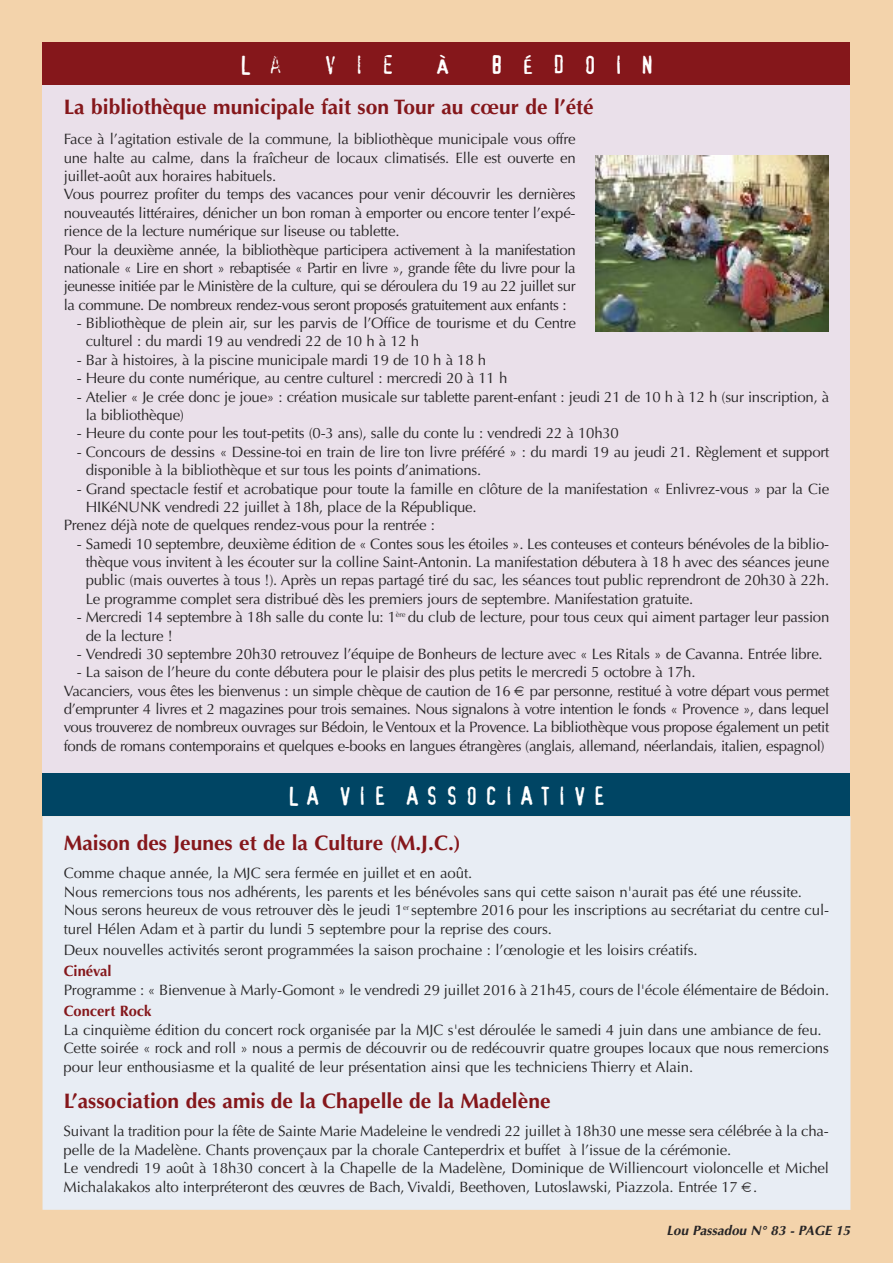
<style>
.page{position:relative;width:893px;height:1263px;background:#f3d3ab}
.page>*{position:absolute;margin:0;border:0;box-sizing:border-box;transform-origin:0 0}
.t1{font:24.75px "Confidential";letter-spacing:.3em;color:#fff}
.t2{font:700 21px "Optima";color:#85171b}
.t3{font:15px/18.5px "Optima";letter-spacing:-.015em;color:#272526}
.t4{font:700 15px "Optima";color:#85171b}
.t5{font:italic 700 13.5px "Optima";color:#272526}
</style>
<div class="page">
<div style="left:43px;top:816px;width:807px;height:394px;background:#e8edf4"></div>
<div style="left:43px;top:85px;width:807px;height:689px;background:#eae0ea"></div>
<div style="left:43px;top:774px;width:807px;height:42px;background:#004564"></div>
<div style="left:43px;top:43px;width:807px;height:42px;background:#85171b"></div>
<img style="left:595px;top:155px;width:233px;height:177px">
<h1 class="t1" style="left:239px;top:50px;width:44px">L A</h1>
<h1 class="t1" style="left:324px;top:50px;width:72px">VIE</h1>
<h1 class="t1" style="left:436px;top:50px;width:14px">À</h1>
<h1 class="t1" style="left:491px;top:50px;width:164px">BÉDOIN</h1>
<h2 class="t2" style="left:64px;top:94px;width:531px">La bibliothèque municipale fait son Tour au cœur de l’été</h2>
<p class="t3" style="left:64px;top:131px;width:513px">Face à l’agitation estivale de la commune, la bibliothèque municipale vous offre une halte au calme, dans la fraîcheur de locaux climatisés. Elle est ouverte en juillet-août aux horaires habituels.<br>Vous pourrez profiter du temps des vacances pour venir découvrir les dernières nouveautés littéraires, dénicher un bon roman à emporter ou encore tenter l’expé&shy;rience de la lecture numérique sur liseuse ou tablette.<br>Pour la deuxième année, la bibliothèque participera activement à la manifestation nationale « Lire en short » rebaptisée « Partir en livre », grande fête du livre pour la jeunesse initiée par le Ministère de la culture, qui se déroulera du 19 au 22 juillet sur la commune. De nombreux rendez-vous seront proposés gratuitement aux enfants :</p>
<p class="t3" style="left:86px;top:315px;width:492px;text-indent:-9px">- Bibliothèque de plein air, sur les parvis de l’Office de tourisme et du Centre culturel : du mardi 19 au vendredi 22 de 10 h à 12 h</p>
<p class="t3" style="left:77px;top:352px;width:411px">- Bar à histoires, à la piscine municipale mardi 19 de 10 h à 18 h</p>
<p class="t3" style="left:77px;top:370px;width:432px">- Heure du conte numérique, au centre culturel : mercredi 20 à 11 h</p>
<p class="t3" style="left:86px;top:389px;width:745px;text-indent:-9px">- Atelier « Je crée donc je joue» : création musicale sur tablette parent-enfant : jeudi 21 de 10 h à 12 h (sur inscription, à la bibliothèque)</p>
<p class="t3" style="left:77px;top:425px;width:544px">- Heure du conte pour les tout-petits (0-3 ans), salle du conte lu : vendredi 22 à 10h30</p>
<p class="t3" style="left:86px;top:444px;width:745px;text-indent:-9px">- Concours de dessins « Dessine-toi en train de lire ton livre préféré » : du mardi 19 au jeudi 21. Règlement et support disponible à la bibliothèque et sur tous les points d’animations.</p>
<p class="t3" style="left:77px;top:481px;width:754px">- Grand spectacle festif et acrobatique pour toute la famille en clôture de la manifestation « Enlivrez-vous » par la Cie</p>
<p class="t3" style="left:86px;top:499px;width:392px">HIKéNUNK vendredi 22 juillet à 18h, place de la République.</p>
<p class="t3" style="left:64px;top:517px;width:373px">Prenez déjà note de quelques rendez-vous pour la rentrée :</p>
<p class="t3" style="left:86px;top:536px;width:745px;text-align:justify;text-indent:-9px">- Samedi 10 septembre, deuxième édition de « Contes sous les étoiles ». Les conteuses et conteurs bénévoles de la biblio&shy;thèque vous invitent à les écouter sur la colline Saint-Antonin. La manifestation débutera à 18 h avec des séances jeune public (mais ouvertes à tous !). Après un repas partagé tiré du sac, les séances tout public reprendront de 20h30 à 22h.<br>Le programme complet sera distribué dès les premiers jours de septembre. Manifestation gratuite.</p>
<p class="t3" style="left:86px;top:609px;width:745px;text-indent:-9px">- Mercredi 14 septembre à 18h salle du conte lu: 1<sup>ère</sup> du club de lecture, pour tous ceux qui aiment partager leur passion de la lecture !</p>
<p class="t3" style="left:77px;top:646px;width:747px">- Vendredi 30 septembre 20h30 retrouvez l’équipe de Bonheurs de lecture avec « Les Ritals » de Cavanna. Entrée libre.</p>
<p class="t3" style="left:64px;top:664px;width:633px;text-indent:13px">- La saison de l’heure du conte débutera pour le plaisir des plus petits le mercredi 5 octobre à 17h.<br>Vacanciers, vous êtes les bienvenus : un simple chèque de caution de 16</p>
<p class="t3" style="left:64px;top:683px;width:767px;text-align:justify;text-indent:466px">par personne, restitué à votre départ vous permet d’emprunter 4 livres et 2 magazines pour trois semaines. Nous signalons à votre intention le fonds « Provence », dans lequel vous trouverez de nombreux ouvrages sur Bédoin, le Ventoux et la Provence. La bibliothèque vous propose également un petit fonds de romans contemporains et quelques e-books en langues étrangères (anglais, allemand, néerlandais, italien, espagnol)</p>
<h1 class="t1" style="left:287px;top:782px;width:320px">LA VIE ASSOCIATIVE</h1>
<h2 class="t2" style="left:64px;top:830px;width:399px">Maison des Jeunes et de la Culture (M.J.C.)</h2>
<p class="t3" style="left:64px;top:865px;width:767px">Comme chaque année, la MJC sera fermée en juillet et en août.<br>Nous remercions tous nos adhérents, les parents et les bénévoles sans qui cette saison n'aurait pas été une réussite.<br>Nous serons heureux de vous retrouver dès le jeudi 1<sup>er</sup> septembre 2016 pour les inscriptions au secrétariat du centre cul&shy;turel Hélen Adam et à partir du lundi 5 septembre pour la reprise des cours.</p>
<p class="t3" style="left:64px;top:942px;width:635px">Deux nouvelles activités seront programmées la saison prochaine : l’œnologie et les loisirs créatifs.</p>
<p class="t4" style="left:64px;top:962px;width:49px">Cinéval</p>
<p class="t3" style="left:64px;top:982px;width:767px">Programme : « Bienvenue à Marly-Gomont » le vendredi 29 juillet 2016 à 21h45, cours de l'école élémentaire de Bédoin.</p>
<p class="t4" style="left:64px;top:1002px;width:89px">Concert Rock</p>
<p class="t3" style="left:64px;top:1022px;width:767px">La cinquième édition du concert rock organisée par la MJC s'est déroulée le samedi 4 juin dans une ambiance de feu.<br>Cette soirée « rock and roll » nous a permis de découvrir ou de redécouvrir quatre groupes locaux que nous remercions pour leur enthousiasme et la qualité de leur présentation ainsi que les techniciens Thierry et Alain.</p>
<h2 class="t2" style="left:64px;top:1088px;width:488px">L’association des amis de la Chapelle de la Madelène</h2>
<p class="t3" style="left:64px;top:1123px;width:767px">Suivant la tradition pour la fête de Sainte Marie Madeleine le vendredi 22 juillet à 18h30 une messe sera célébrée à la cha&shy;pelle de la Madelène. Chants provençaux par la chorale Canteperdrix et buffet à l’issue de la cérémonie.<br>Le vendredi 19 août à 18h30 concert à la Chapelle de la Madelène, Dominique de Williencourt violoncelle et Michel Michalakakos alto interpréteront des œuvres de Bach, Vivaldi, Beethoven, Lutoslawski, Piazzola. Entrée 17 .</p>
<p class="t5" style="left:666px;top:1225px;width:186px">Lou Passadou N° 83 - PAGE 15</p>
</div>
